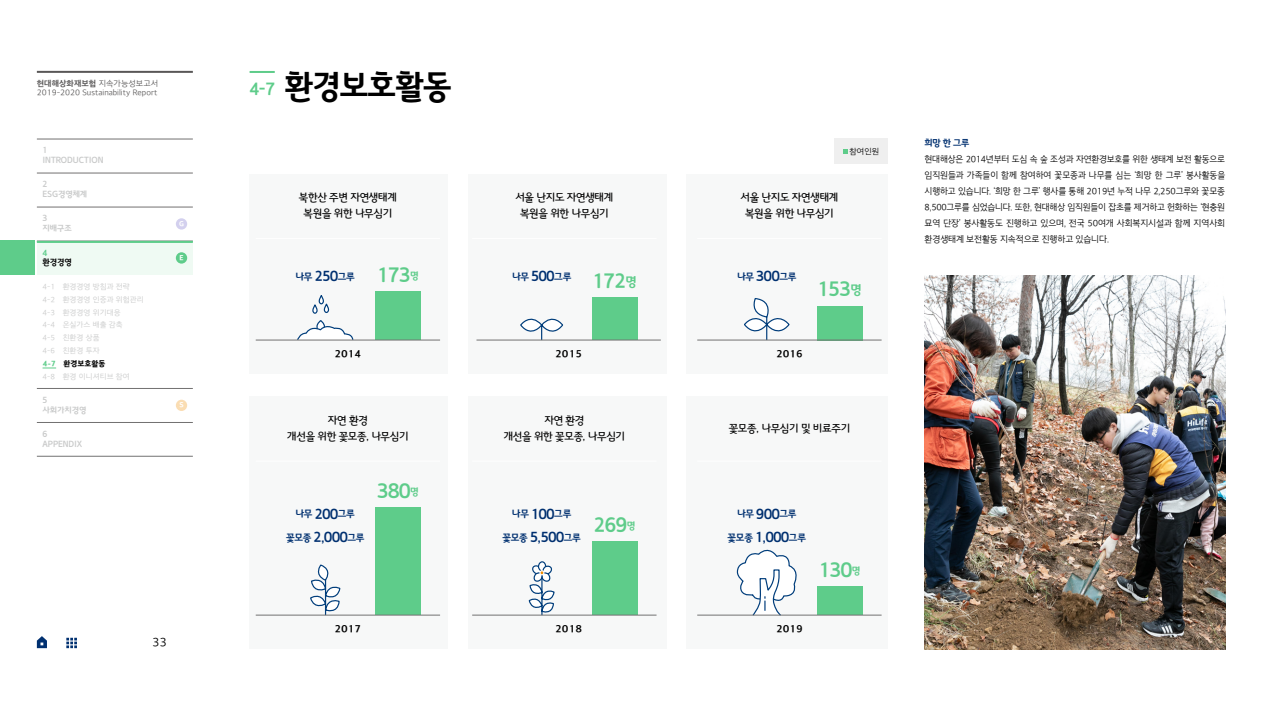
<style>
.page{position:relative;width:1282px;height:720px;background:#fff}
.page>*{position:absolute;margin:0;border:0;box-sizing:border-box;transform-origin:0 0}
.t1{font:33px "HI Maum OTFR";letter-spacing:-.02em;color:#000}
.t2{font:20px "HI Maum OTFR";letter-spacing:-.02em;color:#5ecc8a}
.t3{font:12px "HI Gothic OTFL";color:#000}
.t4{font:11px/16px "HI Maum OTFL";letter-spacing:-.02em;color:#000;text-align:center}
.t5{font:10px "HI Maum OTFR";letter-spacing:-.02em;color:#003070}
.t6{font:10px "HI Gothic OTFB";color:#000}
.t7{font:9.5px "HI Maum OTFR";color:#003070}
.t8{font:9px/16px "HI Gothic OTFL";letter-spacing:-.02em;color:#000;text-align:justify;scale:.95 1}
.t9{font:8.5px/10px "HI Maum OTFR";color:#c9caca}
.t10{font:8.5px "HI Maum OTFR";color:#000}
.t11{font:8.5px "HI Maum OTFR";color:#5ecc8a}
.t12{font:8px "HI Gothic OTFL";color:#595757}
.t13{font:8px "HI Gothic OTFB";color:#595757}
.t14{font:8px "HI Gothic OTFL";color:#000}
.t15{font:7.5px/12.8px "HI Gothic OTFL";color:#c9caca}
.t16{font:7.5px "HI Gothic OTFEB";color:#000}
.t17{font:7px "HI Gothic OTFEB";color:#fff}
.s1{font-family:"HI Gothic OTFL"}
.s2{color:#5ecc8a}
.s3{font-size:17px;color:#5ecc8a}
.s4{font-size:14px}
.s5{font-size:20px;color:#5ecc8a}
.s6{font-size:13px;color:#5ecc8a}
.s7{font-size:13px}
.s8{font-size:10px}
</style>
<div class="page">
<hr style="left:37px;top:71px;width:156px;height:2px;background:#595757">
<svg style="left:37px;top:636px;width:10px;height:12px"></svg>
<svg style="left:66px;top:638px;width:11px;height:10px"></svg>
<div style="left:37px;top:241px;width:156px;height:34px;background:#effaf3"></div>
<div style="left:0;top:241px;width:34px;height:34px;background:#5ecc8a"></div>
<hr style="left:37px;top:241px;width:156px;height:2px;background:#5ecc8a">
<hr style="left:37px;top:388px;width:156px;height:1px;background:#727171">
<div style="left:176px;top:252px;width:11px;height:12px;background:#5ecc8a;border-radius:50%"></div>
<div style="left:176px;top:400px;width:11px;height:11px;background:#faddb3;border-radius:50%"></div>
<hr style="left:37px;top:422px;width:156px;height:1px;background:#727171">
<hr style="left:37px;top:456px;width:156px;height:1px;background:#727171">
<hr style="left:37px;top:139px;width:156px;height:1px;background:#727171">
<hr style="left:37px;top:173px;width:156px;height:1px;background:#727171">
<hr style="left:37px;top:207px;width:156px;height:1px;background:#727171">
<div style="left:176px;top:218px;width:11px;height:12px;background:#d3d0ee;border-radius:50%"></div>
<hr style="left:249px;top:71px;width:26px;height:2px;background:#5ecc8a">
<img style="left:924px;top:276px;width:301px;height:373px">
<div style="left:249px;top:397px;width:199px;height:252px;background:#f7f8f8"></div>
<div style="left:249px;top:174px;width:199px;height:200px;background:#f7f8f8"></div>
<div style="left:468px;top:397px;width:199px;height:252px;background:#f7f8f8"></div>
<div style="left:468px;top:174px;width:199px;height:200px;background:#f7f8f8"></div>
<div style="left:686px;top:397px;width:201px;height:252px;background:#f7f8f8"></div>
<div style="left:686px;top:174px;width:201px;height:200px;background:#f7f8f8"></div>
<div style="left:316px;top:320px;width:9px;height:13px;border:1px solid #003d7b;border-radius:50%"></div>
<svg style="left:312px;top:296px;width:18px;height:18px"></svg>
<svg style="left:296px;top:324px;width:58px;height:16px"></svg>
<div style="left:375px;top:292px;width:46px;height:48px;background:#5ecc8a"></div>
<svg style="left:519px;top:318px;width:45px;height:22px"></svg>
<div style="left:592px;top:298px;width:45px;height:42px;background:#5ecc8a"></div>
<svg style="left:742px;top:298px;width:48px;height:42px"></svg>
<div style="left:816px;top:306px;width:46px;height:34px;background:#5ecc8a"></div>
<div style="left:834px;top:139px;width:53px;height:25px;background:#efefef"></div>
<svg style="left:843px;top:150px;width:4px;height:4px"></svg>
<svg style="left:309px;top:564px;width:32px;height:51px"></svg>
<div style="left:375px;top:507px;width:46px;height:108px;background:#5ecc8a"></div>
<div style="left:592px;top:541px;width:45px;height:74px;background:#5ecc8a"></div>
<div style="left:537px;top:561px;width:9px;height:11px;border:1px solid #003d7b;border-radius:50%"></div>
<svg style="left:527px;top:564px;width:28px;height:51px"></svg>
<svg style="left:736px;top:549px;width:64px;height:66px"></svg>
<div style="left:816px;top:587px;width:46px;height:28px;background:#5ecc8a"></div>
<hr style="left:256px;top:340px;width:184px;height:1px;background:#727171">
<hr style="left:476px;top:340px;width:184px;height:1px;background:#727171">
<hr style="left:697px;top:340px;width:184px;height:1px;background:#727171">
<hr style="left:256px;top:615px;width:184px;height:1px;background:#727171">
<hr style="left:472px;top:615px;width:184px;height:1px;background:#727171">
<hr style="left:697px;top:615px;width:184px;height:1px;background:#727171">
<hr style="left:256px;top:461px;width:184px;height:1px;background:#fff">
<hr style="left:472px;top:461px;width:184px;height:1px;background:#fff">
<hr style="left:697px;top:461px;width:184px;height:1px;background:#fff">
<hr style="left:256px;top:238px;width:184px;height:1px;background:#fff">
<hr style="left:472px;top:238px;width:184px;height:1px;background:#fff">
<hr style="left:697px;top:238px;width:184px;height:1px;background:#fff">
<svg style="left:43px;top:367px;width:13px;height:1px"></svg>
<p class="t13" style="left:37px;top:79px;width:123px">현대해상화재보험 <span class="s1">지속가능성보고서</span></p>
<p class="t12" style="left:37px;top:89px;width:122px">2019-2020 Sustainability Report</p>
<p class="t9" style="left:43px;top:146px;width:62px">1<br>INTRODUCTION</p>
<p class="t9" style="left:43px;top:180px;width:46px">2<br>ESG경영체계</p>
<p class="t9" style="left:43px;top:214px;width:31px">3 지배구조</p>
<p class="t17" style="left:179px;top:220px;width:6px">G</p>
<p class="t11" style="left:43px;top:249px;width:6px">4</p>
<p class="t10" style="left:43px;top:259px;width:31px">환경경영</p>
<p class="t15" style="left:43px;top:280px;width:103px">4-1 환경경영 방침과 전략<br>4-2 환경경영 인증과 위험관리<br>4-3 환경경영 위기대응<br>4-4 온실가스 배출 감축<br>4-5 친환경 상품<br>4-6 친환경 투자</p>
<p class="t16" style="left:43px;top:360px;width:64px"><span class="s2">4-7</span> 환경보호활동</p>
<p class="t15" style="left:43px;top:370px;width:89px">4-8 환경 이니셔티브 참여</p>
<p class="t9" style="left:43px;top:395px;width:45px">5 사회가치경영</p>
<p class="t9" style="left:43px;top:429px;width:41px">6<br>APPENDIX</p>
<p class="t17" style="left:179px;top:254px;width:6px">E</p>
<p class="t17" style="left:179px;top:402px;width:6px">S</p>
<h3 class="t3" style="left:152px;top:637px;width:16px">33</h3>
<h1 class="t1" style="left:249px;top:71px;width:203px"><span class="s3">4-7</span> 환경보호활동</h1>
<p class="t14" style="left:849px;top:147px;width:31px">참여인원</p>
<p class="t4" style="left:299px;top:190px;width:99px">북한산 주변 자연생태계 복원을 위한 나무심기</p>
<p class="t4" style="left:515px;top:190px;width:99px">서울 난지도 자연생태계 복원을 위한 나무심기</p>
<p class="t4" style="left:740px;top:190px;width:99px">서울 난지도 자연생태계 복원을 위한 나무심기</p>
<p class="t5" style="left:295px;top:272px;width:125px">나무 <span class="s4">250</span>그루 <span class="s5">173</span><span class="s2">명</span></p>
<p class="t6" style="left:334px;top:349px;width:28px">2014</p>
<p class="t5" style="left:512px;top:272px;width:126px">나무 <span class="s4">500</span>그루 <span class="s5">172</span><span class="s6">명</span></p>
<p class="t6" style="left:555px;top:349px;width:28px">2015</p>
<p class="t5" style="left:737px;top:272px;width:61px">나무 <span class="s4">300</span>그루</p>
<h2 class="t2" style="left:817px;top:280px;width:46px">153<span class="s7">명</span></h2>
<p class="t6" style="left:776px;top:349px;width:28px">2016</p>
<p class="t4" style="left:287px;top:413px;width:123px">자연 환경<br>개선을 위한 꽃모종, 나무심기</p>
<p class="t4" style="left:503px;top:413px;width:123px">자연 환경<br>개선을 위한 꽃모종, 나무심기</p>
<p class="t4" style="left:728px;top:421px;width:123px">꽃모종, 나무심기 및 비료주기</p>
<p class="t5" style="left:295px;top:509px;width:61px">나무 <span class="s4">200</span>그루</p>
<p class="t5" style="left:286px;top:533px;width:80px">꽃모종 <span class="s4">2,000</span>그루</p>
<h2 class="t2" style="left:377px;top:482px;width:43px">380<span class="s8">명</span></h2>
<p class="t6" style="left:334px;top:624px;width:28px">2017</p>
<p class="t5" style="left:512px;top:509px;width:61px">나무 <span class="s4">100</span>그루</p>
<p class="t5" style="left:502px;top:533px;width:80px">꽃모종 <span class="s4">5,500</span>그루</p>
<h2 class="t2" style="left:593px;top:516px;width:43px">269<span class="s8">명</span></h2>
<p class="t6" style="left:555px;top:624px;width:28px">2018</p>
<p class="t5" style="left:737px;top:509px;width:61px">나무 <span class="s4">900</span>그루</p>
<p class="t5" style="left:727px;top:533px;width:80px">꽃모종 <span class="s4">1,000</span>그루</p>
<h2 class="t2" style="left:818px;top:561px;width:43px">130<sup>명</sup></h2>
<p class="t6" style="left:776px;top:624px;width:28px">2019</p>
<p class="t7" style="left:924px;top:139px;width:46px">희망 한 그루</p>
<p class="t8" style="left:924px;top:151px;width:318px">현대해상은 2014년부터 도심 속 숲 조성과 자연환경보호를 위한 생태계 보전 활동으로 임직원들과 가족들이 함께 참여하여 꽃모종과 나무를 심는 ‘희망 한 그루’ 봉사활동을 시행하고 있습니다. ‘희망 한 그루’ 행사를 통해 2019년 누적 나무 2,250그루와 꽃모종 8,500그루를 심었습니다. 또한, 현대해상 임직원들이 잡초를 제거하고 헌화하는 ‘현충원 묘역 단장’ 봉사활동도 진행하고 있으며, 전국 50여개 사회복지시설과 함께 지역사회 환경생태계 보전활동 지속적으로 진행하고 있습니다.</p>
</div>
